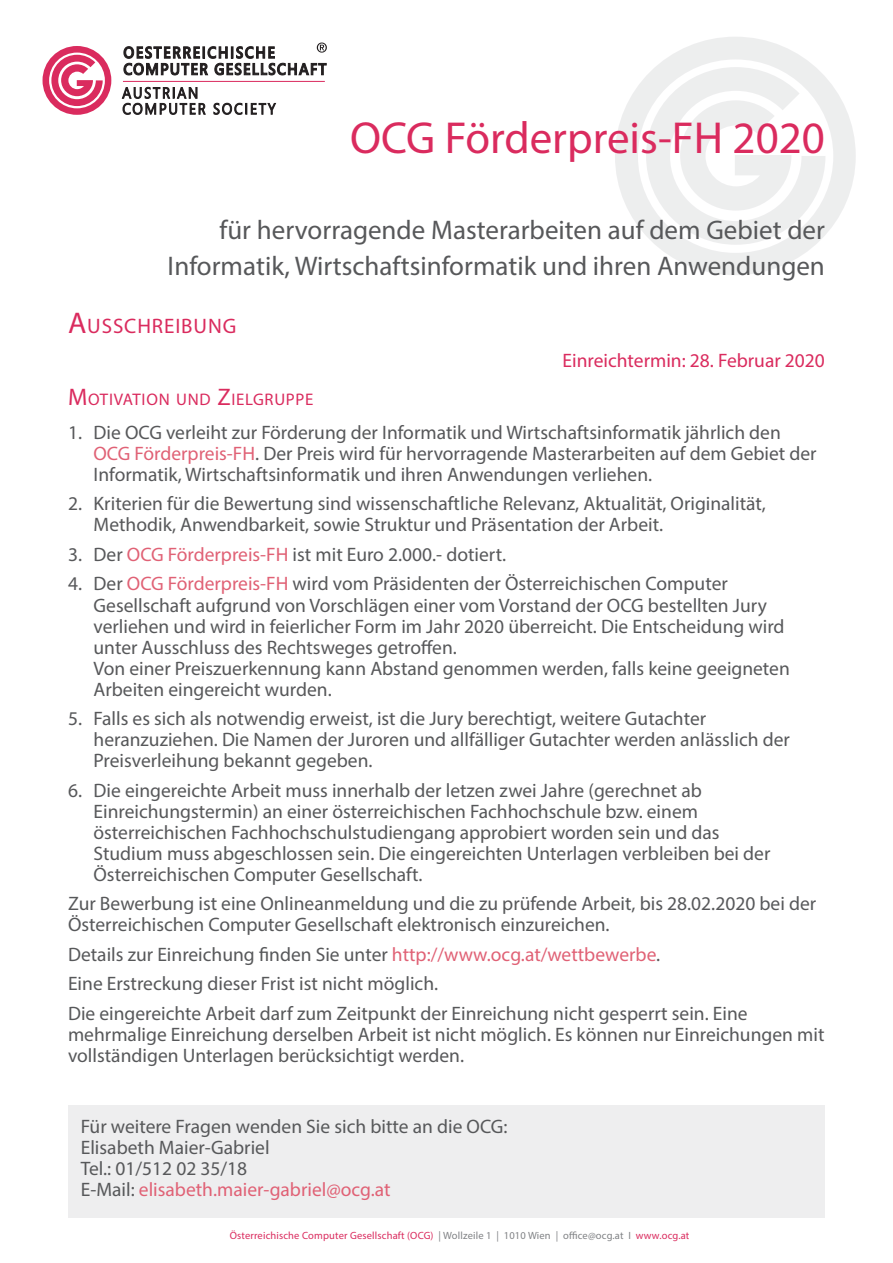
<style>
.page{position:relative;width:893px;height:1263px;background:#fff}
.page>*{position:absolute;margin:0;border:0;box-sizing:border-box;transform-origin:0 0}
.t1{font:45px "Myriad Pro";color:#da2b5e}
.t2{font:27px/36px "Myriad Pro";color:#57585a;text-align:right}
.Überschrift_Fließtex{font:21px "Myriad Pro";letter-spacing:.045em;color:#da2b5e}
.Infoblatt-Fließtext{font:19.5px/21px "Myriad Pro";color:#57585a}
.Fließtext_rechts{font:19.5px "Myriad Pro";color:#da2b5e}
.überschrift_3_Fließt{font:16.8px "Myriad Pro";letter-spacing:.045em;color:#da2b5e}
.t3{font:10.5px "Myriad Pro";letter-spacing:.015em;color:#da2b5e}
.s1{font-size:30px}
.s2{font-size:24px}
.s3{color:#e06175}
.s4{color:#808285}
</style>
<div class="page">
<svg style="left:615px;top:37px;width:241px;height:238px"></svg>
<svg style="left:646px;top:67px;width:179px;height:178px"></svg>
<hr style="left:123px;top:81px;width:202px;height:1px;background:#da2b5e">
<svg style="left:214px;top:103px;width:62px;height:12px"></svg>
<svg style="left:122px;top:87px;width:83px;height:28px"></svg>
<svg style="left:43px;top:46px;width:68px;height:69px"></svg>
<svg style="left:124px;top:43px;width:203px;height:32px"></svg>
<div style="left:68px;top:1106px;width:757px;height:112px;background:#eeeeef"></div>
<h1 class="t1" style="left:350px;top:110px;width:476px">OCG Förderpreis-FH 2020</h1>
<h2 class="t2" style="left:168px;top:212px;width:659px">für hervorragende Masterarbeiten auf dem Gebiet der<br>Informatik, Wirtschaftsinformatik und ihren Anwendungen</h2>
<p class="Überschrift_Fließtex" style="left:68px;top:313px;width:170px"><span class="s1">A</span>USSCHREIBUNG</p>
<p class="Fließtext_rechts" style="left:563px;top:348px;width:264px">Einreichtermin: 28. Februar 2020</p>
<p class="überschrift_3_Fließt" style="left:68px;top:389px;width:247px"><span class="s2">M</span>OTIVATION UND <span class="s2">Z</span>IELGRUPPE</p>
<p class="Infoblatt-Fließtext" style="left:94px;top:422px;width:724px;text-indent:-26px">1. Die OCG verleiht zur Förderung der Informatik und Wirtschaftsinformatik jährlich den<br><span class="s3">OCG Förderpreis-FH</span>. Der Preis wird für hervorragende Masterarbeiten auf dem Gebiet der<br>Informatik, Wirtschaftsinformatik und ihren Anwendungen verliehen.</p>
<p class="Infoblatt-Fließtext" style="left:94px;top:493px;width:674px;text-indent:-26px">2. Kriterien für die Bewertung sind wissenschaftliche Relevanz, Aktualität, Originalität,<br>Methodik, Anwendbarkeit, sowie Struktur und Präsentation der Arbeit.</p>
<p class="Infoblatt-Fließtext" style="left:68px;top:544px;width:440px">3. Der <span class="s3">OCG Förderpreis-FH</span> ist mit Euro 2.000.- dotiert.</p>
<p class="Infoblatt-Fließtext" style="left:94px;top:573px;width:698px;text-indent:-26px">4. Der <span class="s3">OCG Förderpreis-FH</span> wird vom Präsidenten der Österreichischen Computer Gesellschaft aufgrund von Vorschlägen einer vom Vorstand der OCG bestellten Jury verliehen und wird in feierlicher Form im Jahr 2020 überreicht. Die Entscheidung wird unter Ausschluss des Rechtsweges getroffen.<br>Von einer Preiszuerkennung kann Abstand genommen werden, falls keine geeigneten Arbeiten eingereicht wurden.</p>
<p class="Infoblatt-Fließtext" style="left:94px;top:708px;width:698px;text-indent:-26px">5. Falls es sich als notwendig erweist, ist die Jury berechtigt, weitere Gutachter heranzuziehen. Die Namen der Juroren und allfälliger Gutachter werden anlässlich der<br>Preisverleihung bekannt gegeben.</p>
<p class="Infoblatt-Fließtext" style="left:94px;top:779px;width:678px;text-indent:-26px">6. Die eingereichte Arbeit muss innerhalb der letzen zwei Jahre (gerechnet ab Einreichungstermin) an einer österreichischen Fachhochschule bzw. einem österreichischen Fachhochschulstudiengang approbiert worden sein und das Studium muss abgeschlossen sein. Die eingereichten Unterlagen verbleiben bei der Österreichischen Computer Gesellschaft.</p>
<p class="Infoblatt-Fließtext" style="left:68px;top:893px;width:750px">Zur Bewerbung ist eine Onlineanmeldung und die zu prüfende Arbeit, bis 28.02.2020 bei der<br>Österreichischen Computer Gesellschaft elektronisch einzureichen.</p>
<p class="Infoblatt-Fließtext" style="left:68px;top:943px;width:594px">Details zur Einreichung finden Sie unter <span class="s3">http://www.ocg.at/wettbewerbe</span>.</p>
<p class="Infoblatt-Fließtext" style="left:68px;top:973px;width:372px">Eine Erstreckung dieser Frist ist nicht möglich.</p>
<p class="Infoblatt-Fließtext" style="left:68px;top:1002px;width:758px">Die eingereichte Arbeit darf zum Zeitpunkt der Einreichung nicht gesperrt sein. Eine mehrmalige Einreichung derselben Arbeit ist nicht möglich. Es können nur Einreichungen mit vollständigen Unterlagen berücksichtigt werden.</p>
<p class="Infoblatt-Fließtext" style="left:81px;top:1116px;width:428px">Für weitere Fragen wenden Sie sich bitte an die OCG:<br>Elisabeth Maier-Gabriel<br>Tel.: 01/512 02 35/18<br>E-Mail: <span class="s3">elisabeth.maier-gabriel@ocg.at</span></p>
<p class="t3" style="left:230px;top:1229px;width:461px">Österreichische Computer Gesellschaft (OCG) <span class="s4">| Wollzeile 1 | 1010 Wien | office@ocg.at I</span> www.ocg.at</p>
</div>
